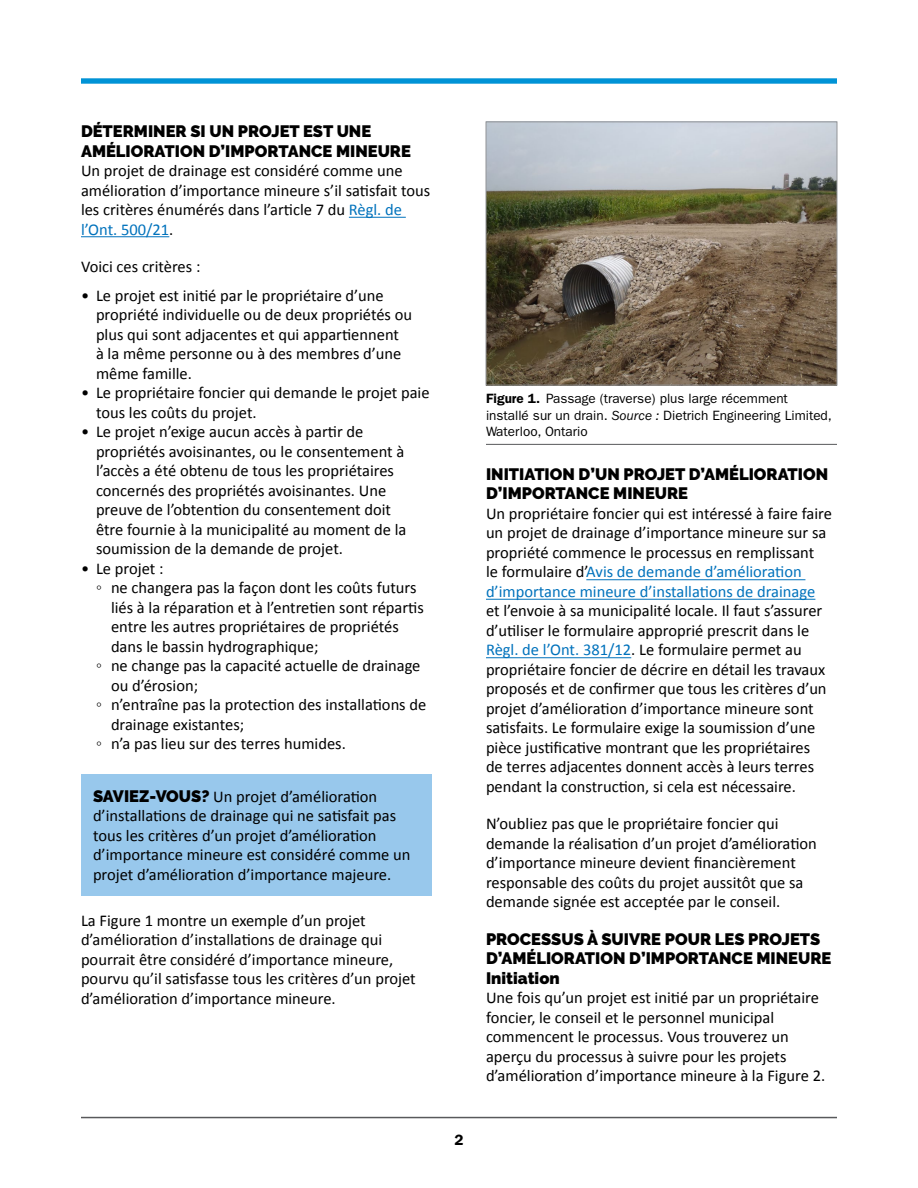
<style>
.page{position:relative;width:918px;height:1188px;background:#fff}
.page>*{position:absolute;margin:0;border:0;box-sizing:border-box;transform-origin:0 0}
.BT{font:16.5px/19.5px "Calibri";color:#000}
.Heading_1{font:900 16.5px/19.5px "Raleway";color:#000}
.BT_before_list{font:16.5px "Calibri";color:#000}
.Heading_2{font:900 16.5px "Raleway";color:#000}
.t1{font:600 15px "ITC Franklin Gothic Std";color:#000}
.Figure_caption_w_rul{font:13.5px/16.5px "ITC Franklin Gothic Std";color:#000}
.s1{color:#0072bc}
.s2{font-family:"Raleway";font-weight:900}
.s3{font-weight:600}
.s4{font-style:italic}
</style>
<div class="page">
<hr style="left:81px;top:79px;width:756px;height:4px;background:#0093d6">
<hr style="left:81px;top:1117px;width:756px;height:1px;background:#58595b">
<hr style="left:349px;top:217px;width:57px;height:1px;background:#0072bc">
<hr style="left:81px;top:236px;width:88px;height:1px;background:#0072bc">
<hr style="left:486px;top:444px;width:351px;height:1px;background:#58595b">
<hr style="left:586px;top:579px;width:219px;height:1px;background:#0072bc">
<hr style="left:486px;top:599px;width:329px;height:1px;background:#0072bc">
<hr style="left:486px;top:657px;width:145px;height:1px;background:#0072bc">
<img style="left:488px;top:124px;width:347px;height:260px">
<div style="left:486px;top:122px;width:351px;height:264px;border:1px solid #939598"></div>
<div style="left:81px;top:774px;width:351px;height:122px;background:#98c8ec"></div>
<h2 class="Heading_1" style="left:81px;top:122px;width:331px">DÉTERMINER SI UN PROJET EST UNE<br>AMÉLIORATION D’IMPORTANCE MINEURE</h2>
<p class="BT" style="left:81px;top:161px;width:351px">Un projet de drainage est considéré comme une amélioration d’importance mineure s’il satisfait tous les critères énumérés dans l’article 7 du <span class="s1">Règl. de l’Ont. 500/21</span>.</p>
<p class="BT_before_list" style="left:81px;top:256px;width:121px">Voici ces critères :</p>
<p class="BT" style="left:96px;top:285px;width:318px;text-indent:-15px">• Le projet est initié par le propriétaire d’une propriété individuelle ou de deux propriétés ou plus qui sont adjacentes et qui appartiennent<br>à la même personne ou à des membres d’une même famille.</p>
<p class="BT" style="left:96px;top:383px;width:335px;text-indent:-15px">• Le propriétaire foncier qui demande le projet paie tous les coûts du projet.</p>
<p class="BT" style="left:96px;top:422px;width:312px;text-indent:-15px">• Le projet n’exige aucun accès à partir de propriétés avoisinantes, ou le consentement à l’accès a été obtenu de tous les propriétaires concernés des propriétés avoisinantes. Une preuve de l’obtention du consentement doit être fournie à la municipalité au moment de la soumission de la demande de projet.</p>
<p class="BT" style="left:81px;top:558px;width:84px">• Le projet :</p>
<p class="BT" style="left:111px;top:578px;width:314px;text-indent:-15px">◦ ne changera pas la façon dont les coûts futurs liés à la réparation et à l’entretien sont répartis entre les autres propriétaires de propriétés dans le bassin hydrographique;</p>
<p class="BT" style="left:111px;top:656px;width:311px;text-indent:-15px">◦ ne change pas la capacité actuelle de drainage ou d’érosion;</p>
<p class="BT" style="left:111px;top:695px;width:317px;text-indent:-15px">◦ n’entraîne pas la protection des installations de drainage existantes;</p>
<p class="BT" style="left:96px;top:734px;width:251px">◦ n’a pas lieu sur des terres humides.</p>
<p class="BT" style="left:93px;top:786px;width:319px"><span class="s2">SAVIEZ-VOUS?</span> Un projet d’amélioration d’installations de drainage qui ne satisfait pas tous les critères d’un projet d’amélioration d’importance mineure est considéré comme un projet d’amélioration d’importance majeure.</p>
<p class="BT" style="left:81px;top:911px;width:336px">La Figure 1 montre un exemple d’un projet d’amélioration d’installations de drainage qui pourrait être considéré d’importance mineure, pourvu qu’il satisfasse tous les critères d’un projet d’amélioration d’importance mineure.</p>
<p class="t1" style="left:454px;top:1131px;width:10px">2</p>
<p class="Figure_caption_w_rul" style="left:486px;top:391px;width:347px"><span class="s3">Figure 1.</span> Passage (traverse) plus large récemment installé sur un drain. <span class="s4">Source :</span> Dietrich Engineering Limited,<br>Waterloo, Ontario</p>
<h2 class="Heading_1" style="left:486px;top:464px;width:344px">INITIATION D’UN PROJET D’AMÉLIORATION<br>D’IMPORTANCE MINEURE</h2>
<p class="BT" style="left:486px;top:504px;width:347px">Un propriétaire foncier qui est intéressé à faire faire un projet de drainage d’importance mineure sur sa propriété commence le processus en remplissant<br>le formulaire d’<span class="s1">Avis de demande d’amélioration d’importance mineure d’installations de drainage </span>et l’envoie à sa municipalité locale. Il faut s’assurer d’utiliser le formulaire approprié prescrit dans le <span class="s1">Règl. de l’Ont. 381/12</span>. Le formulaire permet au propriétaire foncier de décrire en détail les travaux proposés et de confirmer que tous les critères d’un projet d’amélioration d’importance mineure sont satisfaits. Le formulaire exige la soumission d’une pièce justificative montrant que les propriétaires<br>de terres adjacentes donnent accès à leurs terres pendant la construction, si cela est nécessaire.</p>
<p class="BT" style="left:486px;top:814px;width:332px">N’oubliez pas que le propriétaire foncier qui demande la réalisation d’un projet d’amélioration d’importance mineure devient financièrement responsable des coûts du projet aussitôt que sa demande signée est acceptée par le conseil.</p>
<h2 class="Heading_1" style="left:486px;top:929px;width:347px">PROCESSUS À SUIVRE POUR LES PROJETS<br>D’AMÉLIORATION D’IMPORTANCE MINEURE</h2>
<h3 class="Heading_2" style="left:486px;top:969px;width:75px">Initiation</h3>
<p class="BT" style="left:486px;top:988px;width:341px">Une fois qu’un projet est initié par un propriétaire foncier, le conseil et le personnel municipal commencent le processus. Vous trouverez un aperçu du processus à suivre pour les projets d’amélioration d’importance mineure à la Figure 2.</p>
</div>
